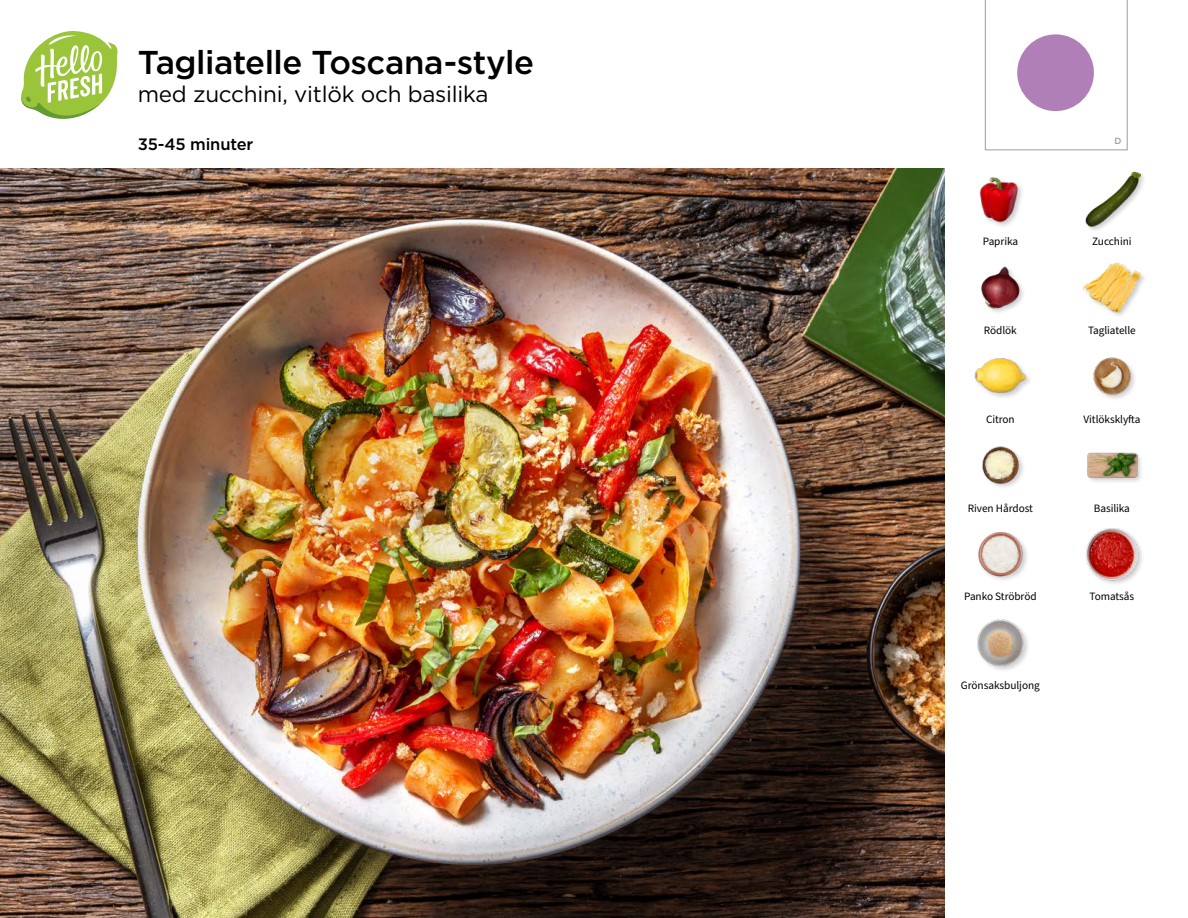
<style>
.page{position:relative;width:1188px;height:918px;background:#fff}
.page>*{position:absolute;margin:0;border:0;box-sizing:border-box;transform-origin:0 0}
.t1{font:500 33px "Gotham";letter-spacing:-.015em;color:#000}
.t2{font:22.5px "Gotham";letter-spacing:-.01em;color:#000}
.t3{font:500 16.5px "Gotham";letter-spacing:-.01em;color:#000}
.t4{font:11.25px "Source Sans Pro";letter-spacing:-.005em;color:#000}
.t5{font:500 9px "Gotham";color:#9d9d9c}
</style>
<div class="page">
<svg style="left:21px;top:31px;width:97px;height:88px"></svg>
<img style="left:0;top:168px;width:945px;height:750px">
<svg style="left:985px;top:0;width:142px;height:150px"></svg>
<div style="left:977px;top:619px;width:54px;height:54px;background:#000;opacity:.2"></div>
<img style="left:977px;top:620px;width:46px;height:46px">
<img style="left:1085px;top:528px;width:56px;height:55px">
<img style="left:978px;top:532px;width:49px;height:48px">
<div style="left:1086px;top:452px;width:58px;height:33px;background:#000;opacity:.2"></div>
<img style="left:1087px;top:452px;width:50px;height:33px">
<img style="left:982px;top:446px;width:41px;height:41px">
<img style="left:1093px;top:357px;width:42px;height:42px">
<div style="left:974px;top:357px;width:59px;height:43px;background:#000;opacity:.2"></div>
<img style="left:974px;top:357px;width:53px;height:43px">
<img style="left:1083px;top:262px;width:58px;height:54px">
<img style="left:981px;top:266px;width:43px;height:46px">
<div style="left:1084px;top:171px;width:63px;height:62px;background:#000;opacity:.2"></div>
<img style="left:1084px;top:171px;width:57px;height:56px">
<img style="left:979px;top:177px;width:43px;height:49px">
<h1 class="t1" style="left:138px;top:41px;width:398px">Tagliatelle Toscana-style</h1>
<h2 class="t2" style="left:138px;top:80px;width:352px">med zucchini, vitlök och basilika</h2>
<h3 class="t3" style="left:138px;top:133px;width:117px">35-45 minuter</h3>
<p class="t5" style="left:1114px;top:135px;width:9px">D</p>
<p class="t4" style="left:983px;top:234px;width:37px">Paprika</p>
<p class="t4" style="left:1092px;top:234px;width:41px">Zucchini</p>
<p class="t4" style="left:984px;top:323px;width:34px">Rödlök</p>
<p class="t4" style="left:1088px;top:323px;width:49px">Tagliatelle</p>
<p class="t4" style="left:986px;top:412px;width:30px">Citron</p>
<p class="t4" style="left:1083px;top:412px;width:58px">Vitlöksklyfta</p>
<p class="t4" style="left:968px;top:500px;width:67px">Riven Hårdost</p>
<p class="t4" style="left:1094px;top:500px;width:38px">Basilika</p>
<p class="t4" style="left:964px;top:589px;width:74px">Panko Ströbröd</p>
<p class="t4" style="left:1090px;top:589px;width:46px">Tomatsås</p>
<p class="t4" style="left:961px;top:678px;width:80px">Grönsaksbuljong</p>
</div>
